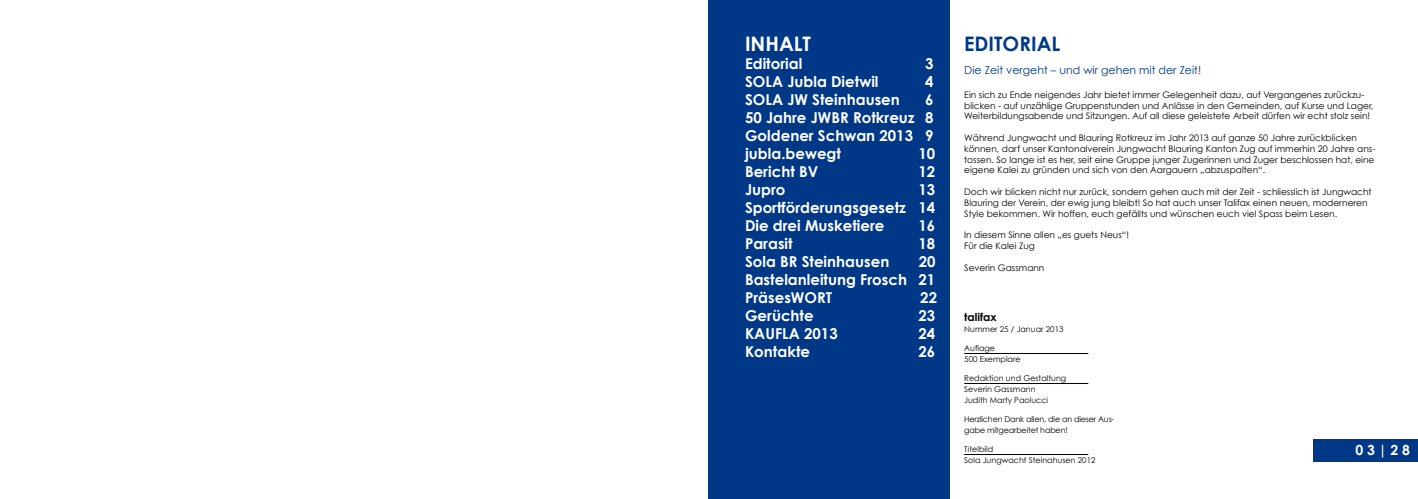
<style>
.page{position:relative;width:1418px;height:499px;background:#fff}
.page>*{position:absolute;margin:0;border:0;box-sizing:border-box;transform-origin:0 0}
.t1{font:700 20px "Century Gothic";color:#003888}
.t2{font:700 20px "Century Gothic";color:#fff}
.t3{font:700 15px/18px "Century Gothic";color:#fff;text-align:justify}
.t4{font:700 14px "Century Gothic";color:#fff}
.t5{font:11px "Century Gothic";color:#003888}
.t6{font:700 11px "Century Gothic";color:#000}
.t7{font:9px/10.8px "Century Gothic";color:#000}
.t8{font:8px/11px "Century Gothic";color:#000}
.t9{font:8px/11px "Century Gothic";letter-spacing:-.02em;color:#000}
</style>
<div class="page">
<div style="left:1313px;top:439px;width:104px;height:23px;background:#003888"></div>
<div style="left:708px;top:0;width:241px;height:499px;background:#003888"></div>
<hr style="left:964px;top:353px;width:124px;height:1px;background:#000">
<hr style="left:964px;top:383px;width:124px;height:1px;background:#000">
<hr style="left:964px;top:454px;width:124px;height:1px;background:#000">
<h1 class="t2" style="left:745px;top:31px;width:67px">INHALT</h1>
<h2 class="t3" style="left:745px;top:54px;width:59px">Editorial</h2>
<h2 class="t3" style="left:925px;top:54px;width:10px">3</h2>
<h2 class="t3" style="left:745px;top:72px;width:135px">SOLA Jubla Dietwil</h2>
<h2 class="t3" style="left:925px;top:72px;width:10px">4</h2>
<h2 class="t3" style="left:745px;top:90px;width:156px">SOLA JW Steinhausen</h2>
<h2 class="t3" style="left:745px;top:90px;width:190px;text-indent:180px">6<br>50 Jahre JWBR Rotkreuz 8<br>Goldener Schwan 2013 9 jubla.bewegt</h2>
<h2 class="t3" style="left:918px;top:144px;width:18px">10</h2>
<h2 class="t3" style="left:745px;top:162px;width:75px">Bericht BV</h2>
<h2 class="t3" style="left:918px;top:162px;width:18px">12</h2>
<h2 class="t3" style="left:745px;top:180px;width:42px">Jupro</h2>
<h2 class="t3" style="left:745px;top:180px;width:192px;text-indent:173px">13<br>Sportförderungsgesetz 14<br>Die drei Musketiere</h2>
<h2 class="t3" style="left:918px;top:216px;width:18px">16</h2>
<h2 class="t3" style="left:745px;top:234px;width:49px">Parasit</h2>
<h2 class="t3" style="left:918px;top:234px;width:18px">18</h2>
<h2 class="t3" style="left:745px;top:252px;width:146px">Sola BR Steinhausen</h2>
<h2 class="t3" style="left:745px;top:252px;width:192px;text-indent:174px">20<br>Bastelanleitung Frosch 21<br>PräsesWORT</h2>
<h2 class="t3" style="left:920px;top:288px;width:18px">22</h2>
<h2 class="t3" style="left:745px;top:306px;width:70px">Gerüchte</h2>
<h2 class="t3" style="left:918px;top:306px;width:18px">23</h2>
<h2 class="t3" style="left:745px;top:324px;width:94px">KAUFLA 2013</h2>
<h2 class="t3" style="left:918px;top:324px;width:18px">24</h2>
<h2 class="t3" style="left:745px;top:342px;width:67px">Kontakte</h2>
<h2 class="t3" style="left:918px;top:342px;width:18px">26</h2>
<h1 class="t1" style="left:964px;top:31px;width:98px">EDITORIAL</h1>
<p class="t5" style="left:964px;top:63px;width:238px">Die Zeit vergeht – und wir gehen mit der Zeit!</p>
<p class="t7" style="left:964px;top:89px;width:410px">Ein sich zu Ende neigendes Jahr bietet immer Gelegenheit dazu, auf Vergangenes zurückzu&shy;blicken - auf unzählige Gruppenstunden und Anlässe in den Gemeinden, auf Kurse und Lager,<br>Weiterbildungsabende und Sitzungen. Auf all diese geleistete Arbeit dürfen wir echt stolz sein!</p>
<p class="t7" style="left:964px;top:132px;width:412px">Während Jungwacht und Blauring Rotkreuz im Jahr 2013 auf ganze 50 Jahre zurückblicken können, darf unser Kantonalverein Jungwacht Blauring Kanton Zug auf immerhin 20 Jahre ans&shy;tossen. So lange ist es her, seit eine Gruppe junger Zugerinnen und Zuger beschlossen hat, eine eigene Kalei zu gründen und sich von den Aargauern „abzuspalten“.</p>
<p class="t7" style="left:964px;top:186px;width:409px">Doch wir blicken nicht nur zurück, sondern gehen auch mit der Zeit - schliesslich ist Jungwacht<br>Blauring der Verein, der ewig jung bleibt! So hat auch unser Talifax einen neuen, moderneren<br>Style bekommen. Wir hoffen, euch gefällts und wünschen euch viel Spass beim Lesen.</p>
<p class="t7" style="left:964px;top:229px;width:166px">In diesem Sinne allen „es guets Neus“!<br>Für die Kalei Zug</p>
<p class="t7" style="left:964px;top:262px;width:82px">Severin Gassmann</p>
<p class="t6" style="left:964px;top:310px;width:34px">talifax</p>
<p class="t8" style="left:964px;top:323px;width:101px">Nummer 25 / Januar 2013</p>
<p class="t8" style="left:964px;top:342px;width:58px">Auflage<br>500 Exemplare</p>
<p class="t8" style="left:964px;top:372px;width:104px">Redaktion und Gestaltung<br>Severin Gassmann<br>Judith Marty Paolucci</p>
<p class="t9" style="left:964px;top:413px;width:152px">Herzlichen Dank allen, die an dieser Aus&shy;gabe mitgearbeitet haben!</p>
<p class="t8" style="left:964px;top:443px;width:133px">Titelbild<br>Sola Jungwacht Steinahusen 2012</p>
<h3 class="t4" style="left:1355px;top:441px;width:56px">03|28</h3>
</div>
